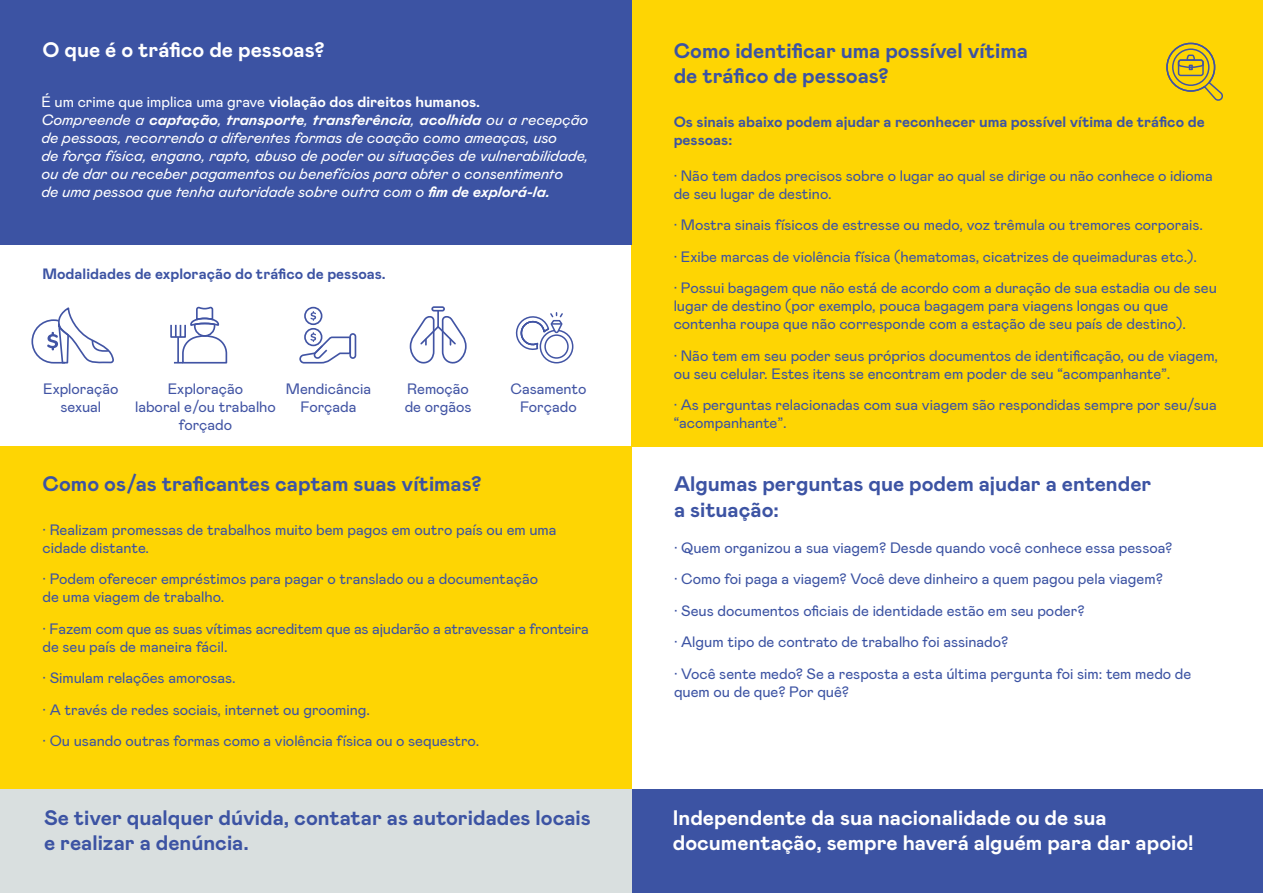
<style>
.page{position:relative;width:1263px;height:893px;background:#fff}
.page>*{position:absolute;margin:0;border:0;box-sizing:border-box;transform-origin:0 0}
.t1{font:700 21px/25.2px "Mabry Pro";color:#3c53a3}
.t2{font:700 21px/25.2px "Mabry Pro";color:#fff}
.t3{font:15px/31.5px "Mabry Pro";color:#3c53a3}
.t4{font:italic 15px/18px "Mabry Pro";color:#fff}
.t5{font:700 15px/18px "Mabry Pro";color:#3c53a3}
.t6{font:15px/18px "Mabry Pro";color:#4154a4;text-align:center}
.s1{font-style:normal}
.s2{font-weight:700;font-style:normal}
.s3{font-weight:700}
</style>
<div class="page">
<div style="left:631px;top:790px;width:632px;height:103px;background:#3c53a3"></div>
<div style="left:631px;top:0;width:632px;height:447px;background:#fed503"></div>
<div style="left:0;top:447px;width:631px;height:446px;background:#fed503"></div>
<div style="left:0;top:0;width:631px;height:245px;background:#3c53a3"></div>
<div style="left:0;top:790px;width:631px;height:103px;background:#d9dfdf"></div>
<div style="left:170px;top:324px;width:16px;height:14px;border:2px solid #4154a4"></div>
<svg style="left:174px;top:306px;width:54px;height:58px"></svg>
<div style="left:349px;top:333px;width:7px;height:26px;border:2px solid #4154a4;border-radius:3px"></div>
<div style="left:304px;top:307px;width:18px;height:18px;border:2px solid #4154a4;border-radius:50%"></div>
<svg style="left:310px;top:311px;width:6px;height:10px"></svg>
<div style="left:304px;top:328px;width:18px;height:18px;border:2px solid #4154a4;border-radius:50%"></div>
<svg style="left:299px;top:332px;width:53px;height:32px"></svg>
<svg style="left:409px;top:312px;width:58px;height:52px"></svg>
<div style="left:431px;top:306px;width:14px;height:6px;border:2px solid #4154a4;border-radius:2px"></div>
<div style="left:540px;top:330px;width:33px;height:33px;border:1px solid #4154a4;border-radius:50%"></div>
<div style="left:544px;top:334px;width:25px;height:25px;border:1px solid #4154a4;border-radius:50%"></div>
<svg style="left:515px;top:312px;width:49px;height:38px"></svg>
<svg style="left:1166px;top:42px;width:57px;height:59px"></svg>
<svg style="left:31px;top:307px;width:83px;height:57px"></svg>
<h1 class="t2" style="left:43px;top:37px;width:283px">O que é o tráfico de pessoas?</h1>
<p class="t4" style="left:41px;top:92px;width:549px"><span class="s1">É um crime que implica uma grave</span> <span class="s2">violação dos direitos humanos.<br></span>Compreende a <span class="s3">captação</span>, <span class="s3">transporte</span>, <span class="s3">transferência</span>, <span class="s3">acolhida</span> ou a recepção de pessoas, recorrendo a diferentes formas de coação como ameaças, uso<br>de força física, engano, rapto, abuso de poder ou situações de vulnerabilidade, ou de dar ou receber pagamentos ou benefícios para obter o consentimento<br>de uma pessoa que tenha autoridade sobre outra com o <span class="s3">fim de explorá-la.</span></p>
<p class="t5" style="left:43px;top:265px;width:345px">Modalidades de exploração do tráfico de pessoas.</p>
<p class="t6" style="left:43px;top:379px;width:77px">Exploração sexual</p>
<p class="t6" style="left:135px;top:379px;width:142px">Exploração<br>laboral e/ou trabalho forçado</p>
<p class="t6" style="left:286px;top:379px;width:87px">Mendicância<br>Forçada</p>
<p class="t6" style="left:405px;top:379px;width:68px;text-align:left">Remoção de orgãos</p>
<p class="t6" style="left:510px;top:379px;width:77px">Casamento<br>Forçado</p>
<h1 class="t1" style="left:43px;top:471px;width:440px">Como os/as traficantes captam suas vítimas?</h1>
<p class="t3" style="left:43px;top:520px;width:516px;line-height:18px">· Realizam promessas de trabalhos muito bem pagos em outro país ou em uma cidade distante.</p>
<p class="t3" style="left:43px;top:569px;width:497px;line-height:18px">· Podem oferecer empréstimos para pagar o translado ou a documentação de uma viagem de trabalho.</p>
<p class="t3" style="left:43px;top:619px;width:548px;line-height:18px">· Fazem com que as suas vítimas acreditem que as ajudarão a atravessar a fronteira de seu país de maneira fácil.</p>
<p class="t3" style="left:43px;top:661px;width:438px">· Simulam relações amorosas.<br>· A través de redes sociais, internet ou grooming.<br>· Ou usando outras formas como a violência física ou o sequestro.</p>
<h1 class="t1" style="left:674px;top:37px;width:356px">Como identificar uma possível vítima de tráfico de pessoas?</h1>
<p class="t5" style="left:674px;top:112px;width:532px">Os sinais abaixo podem ajudar a reconhecer uma possível vítima de tráfico de pessoas:</p>
<p class="t3" style="left:674px;top:166px;width:541px;line-height:18px">· Não tem dados precisos sobre o lugar ao qual se dirige ou não conhece o idioma de seu lugar de destino.</p>
<p class="t3" style="left:674px;top:208px;width:545px">· Mostra sinais físicos de estresse ou medo, voz trêmula ou tremores corporais.<br>· Exibe marcas de violência física (hematomas, cicatrizes de queimaduras etc.).<br>· Possui bagagem que não está de acordo com a duração de sua estadia ou de seu</p>
<p class="t3" style="left:674px;top:296px;width:514px;line-height:18px">lugar de destino (por exemplo, pouca bagagem para viagens longas ou que contenha roupa que não corresponde com a estação de seu país de destino).</p>
<p class="t3" style="left:674px;top:346px;width:546px;line-height:18px">· Não tem em seu poder seus próprios documentos de identificação, ou de viagem, ou seu celular. Estes itens se encontram em poder de seu “acompanhante”.</p>
<p class="t3" style="left:674px;top:395px;width:545px;line-height:18px">· As perguntas relacionadas com sua viagem são respondidas sempre por seu/sua “acompanhante”.</p>
<h1 class="t1" style="left:674px;top:471px;width:479px">Algumas perguntas que podem ajudar a entender a situação:</h1>
<p class="t3" style="left:674px;top:531px;width:519px">· Quem organizou a sua viagem? Desde quando você conhece essa pessoa?<br>· Como foi paga a viagem? Você deve dinheiro a quem pagou pela viagem?<br>· Seus documentos oficiais de identidade estão em seu poder?<br>· Algum tipo de contrato de trabalho foi assinado?<br>· Você sente medo? Se a resposta a esta última pergunta foi sim: tem medo de</p>
<p class="t3" style="left:674px;top:675px;width:177px">quem ou de que? Por quê?</p>
<h1 class="t1" style="left:44px;top:804px;width:548px">Se tiver qualquer dúvida, contatar as autoridades locais e realizar a denúncia.</h1>
<h1 class="t2" style="left:673px;top:804px;width:522px">Independente da sua nacionalidade ou de sua documentação, sempre haverá alguém para dar apoio!</h1>
</div>
